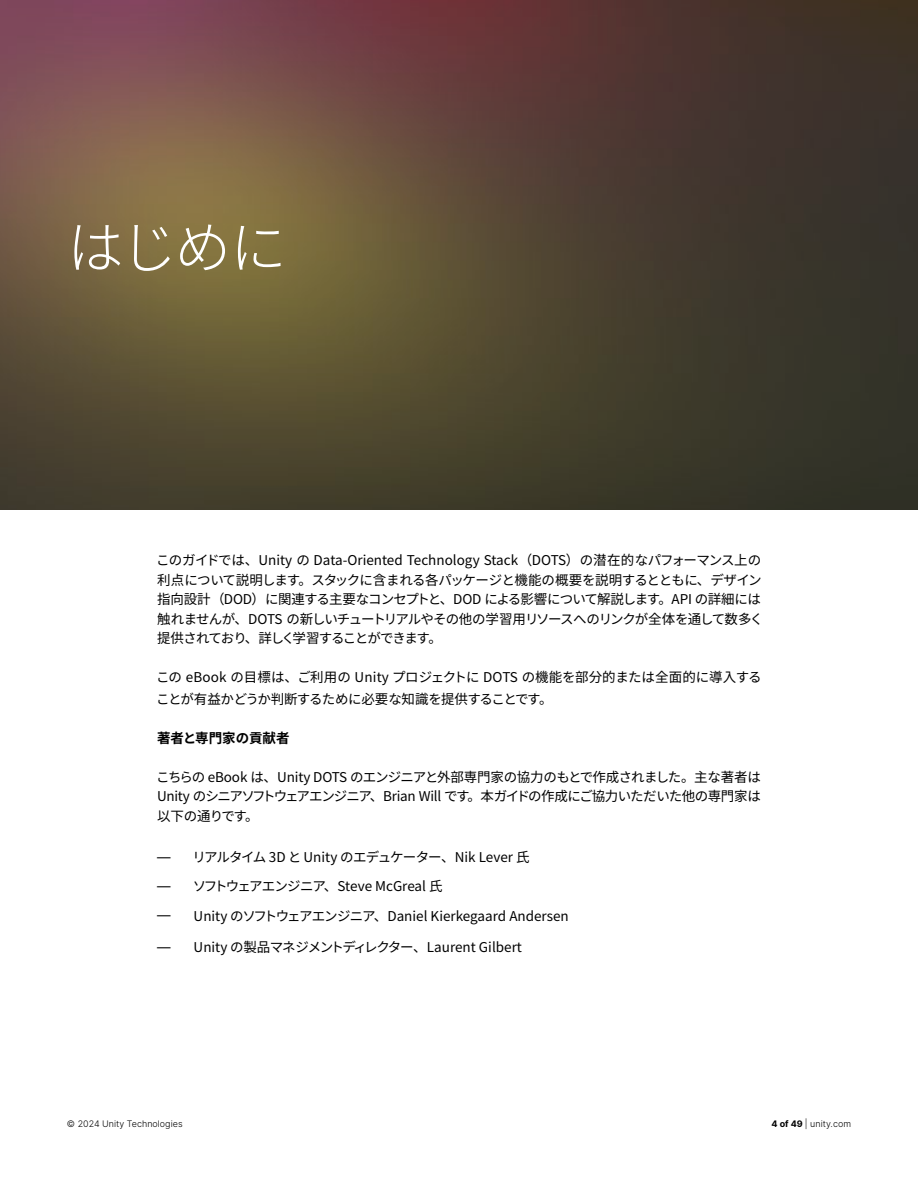
<style>
.page{position:relative;width:918px;height:1188px;background:#fff}
.page>*{position:absolute;margin:0;border:0;box-sizing:border-box;transform-origin:0 0}
.t1{font:300 57px "Noto Sans CJ Kjp";color:#fff}
.t2{font:13.5px/19.5px "Noto Sans CJ Kjp";letter-spacing:-.025em;color:#000}
.t3{font:13.5px "Noto Sans CJ Kjp";color:#000}
.t4{font:700 13.5px "Noto Sans CJ Kjp";color:#000}
.t5{font:300 9px "Inter";color:#000}
.s1{font-family:"Inter"}
.s2{font-weight:700}
</style>
<div class="page">
<svg style="left:0;top:0;width:918px;height:510px;background:#574635"></svg>
<h1 class="t1" style="left:67px;top:215px;width:222px">はじめに</h1>
<p class="t2" style="left:156px;top:551px;width:609px">このガイドでは、Unity の Data-Oriented Technology Stack（DOTS）の潜在的なパフォーマンス上の利点について説明します。スタックに含まれる各パッケージと機能の概要を説明するとともに、デザイン指向設計（DOD）に関連する主要なコンセプトと、DOD による影響について解説します。API の詳細には触れませんが、DOTS の新しいチュートリアルやその他の学習用リソースへのリンクが全体を通して数多く提供されており、詳しく学習することができます。</p>
<p class="t2" style="left:156px;top:667px;width:607px;line-height:21.8px">この eBook の目標は、ご利用の Unity プロジェクトに DOTS の機能を部分的または全面的に導入することが有益かどうか判断するために必要な知識を提供することです。</p>
<p class="t4" style="left:157px;top:730px;width:134px">著者と専門家の貢献者</p>
<p class="t2" style="left:156px;top:767px;width:606px;text-align:justify">こちらの eBook は、Unity DOTS のエンジニアと外部専門家の協力のもとで作成されました。主な著者はUnity のシニアソフトウェアエンジニア、Brian Will です。本ガイドの作成にご協力いただいた他の専門家は以下の通りです。</p>
<p class="t2" style="left:157px;top:848px;width:374px"><span class="s1">—</span> リアルタイム 3D と Unity のエデュケーター、Nik Lever 氏</p>
<p class="t2" style="left:157px;top:877px;width:287px"><span class="s1">—</span> ソフトウェアエンジニア、Steve McGreal 氏</p>
<p class="t3" style="left:157px;top:908px;width:413px"><span class="s1">—</span> Unity のソフトウェアエンジニア、Daniel Kierkegaard Andersen</p>
<p class="t3" style="left:157px;top:940px;width:366px"><span class="s1">—</span> Unity の製品マネジメントディレクター、Laurent Gilbert</p>
<p class="t5" style="left:67px;top:1118px;width:117px">© 2024 Unity Technologies</p>
<p class="t5" style="left:772px;top:1118px;width:81px"><span class="s2">4 of 49</span> | unity.com</p>
</div>
